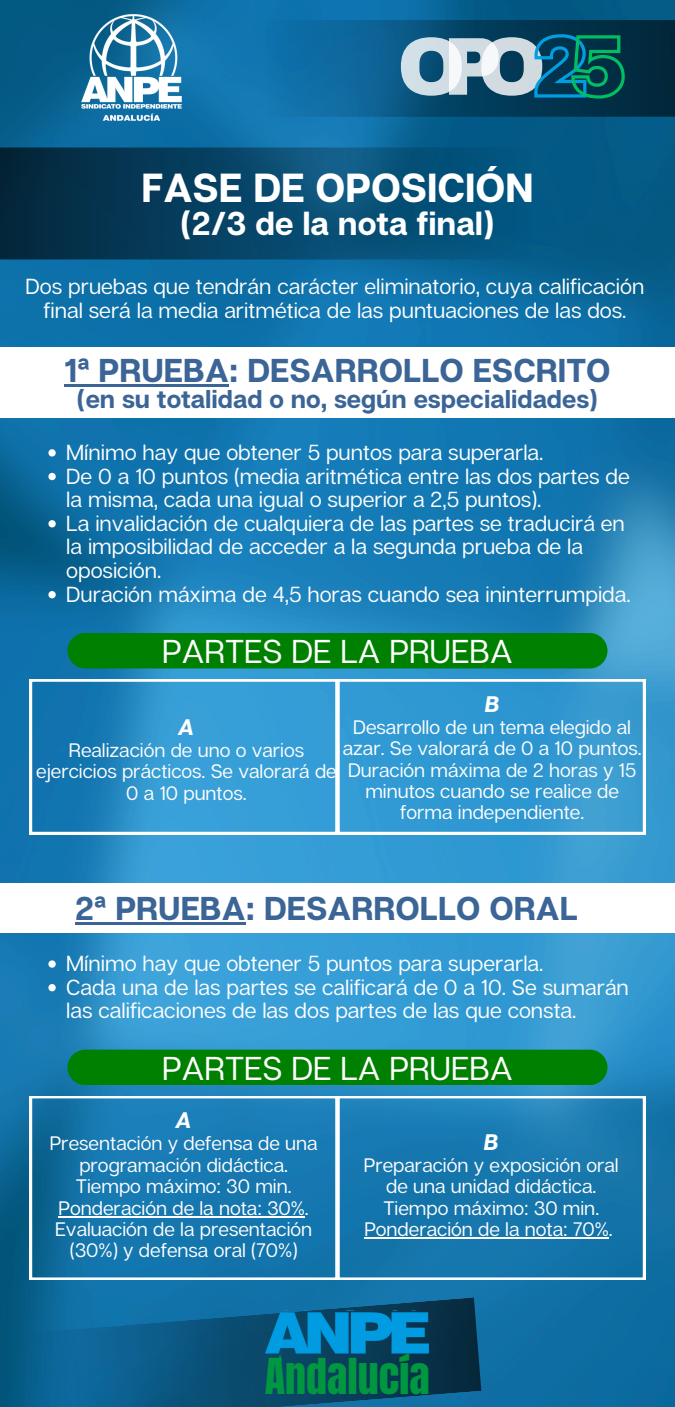
<style>
.page{position:relative;width:675px;height:1407px;background:#fff}
.page>*{position:absolute;margin:0;border:0;box-sizing:border-box;transform-origin:0 0}
.t1{font:900 82.12px "Archivo";color:#fff}
.t2{font:42.08px "Anton";color:#019740}
.t3{font:700 40.5px "Articulat CF";color:#fff}
.t4{font:700 33px "Articulat CF";color:#3b6597}
.t5{font:33px "Articulat CF";color:#fff}
.t6{font:700 33px "Articulat CF";color:#fff}
.t7{font:700 25.5px "Articulat CF";color:#3b6597}
.t8{font:italic 700 22.5px "Articulat CF";color:#fff}
.t9{font:21.75px/23.6px "Articulat CF";color:#fff}
.t10{font:19.5px/21.4px "Articulat CF";color:#fff;text-align:center}
.s1{font-size:85.8px;color:rgb(0 0 0/0)}
</style>
<div class="page">
<img style="left:0;top:0;width:675px;height:1406px">
<svg style="left:266px;top:20px;width:409px;height:96px;background:#074e76"></svg>
<svg style="left:1px;top:147px;width:530px;height:112px;background:#064467"></svg>
<div style="left:0;top:347px;width:675px;height:70px;background:#fff"></div>
<div style="left:0;top:883px;width:675px;height:49px;background:#fff"></div>
<div style="left:68px;top:633px;width:540px;height:35px;background:#008000;border-radius:18px"></div>
<svg style="left:30px;top:679px;width:307px;height:155px;background:#3496cc"></svg>
<svg style="left:533px;top:33px;width:93px;height:111px;background:#015268"></svg>
<hr style="left:64px;top:383px;width:165px;height:3px;background:#3b6597">
<hr style="left:75px;top:922px;width:171px;height:2px;background:#3b6597">
<svg style="left:48px;top:449px;width:8px;height:7px"></svg>
<svg style="left:48px;top:473px;width:8px;height:7px"></svg>
<svg style="left:48px;top:520px;width:8px;height:7px"></svg>
<svg style="left:48px;top:591px;width:8px;height:7px"></svg>
<svg style="left:338px;top:679px;width:307px;height:155px;background:#3b9dd3"></svg>
<div style="left:68px;top:1049px;width:540px;height:36px;background:#008000;border-radius:18px"></div>
<svg style="left:30px;top:1096px;width:307px;height:183px;background:#1e7bb0"></svg>
<svg style="left:48px;top:960px;width:8px;height:7px"></svg>
<svg style="left:48px;top:984px;width:8px;height:7px"></svg>
<svg style="left:338px;top:1096px;width:307px;height:183px;background:#207db1"></svg>
<hr style="left:59px;top:1215px;width:246px;height:2px;background:#fff">
<hr style="left:364px;top:1236px;width:245px;height:2px;background:#fff">
<img style="left:50px;top:0;width:162px;height:149px">
<svg style="left:30px;top:1297px;width:451px;height:109px;background:#0b547d"></svg>
<img style="left:264px;top:1310px;width:164px;height:43px">
<svg style="left:278px;top:1354px;width:4px;height:6px"></svg>
<p class="t1" style="left:397px;top:23px;width:193px">OPO<span class="s1">2</span></p>
<p class="t3" style="left:141px;top:162px;width:394px">FASE DE OPOSICIÓN</p>
<p class="t6" style="left:180px;top:203px;width:316px">(2/3 de la nota final)</p>
<p class="t9" style="left:26px;top:274px;width:620px;text-align:center">Dos pruebas que tendrán carácter eliminatorio, cuya calificación final será la media aritmética de las puntuaciones de las dos.</p>
<p class="t4" style="left:64px;top:349px;width:548px">1ª PRUEBA: DESARROLLO ESCRITO</p>
<p class="t7" style="left:77px;top:383px;width:523px">(en su totalidad o no, según especialidades)</p>
<p class="t9" style="left:66px;top:440px;width:479px">Mínimo hay que obtener 5 puntos para superarla.</p>
<h4 class="t9" style="left:66px;top:463px;width:565px">De 0 a 10 puntos (media aritmética entre las dos partes de la misma, cada una igual o superior a 2,5 puntos).</h4>
<h6 class="t9" style="left:66px;top:510px;width:560px">La invalidación de cualquiera de las partes se traducirá en la imposibilidad de acceder a la segunda prueba de la oposición.</h6>
<h5 class="t9" style="left:66px;top:581px;width:566px">Duración máxima de 4,5 horas cuando sea ininterrumpida.</h5>
<p class="t5" style="left:162px;top:630px;width:352px">PARTES DE LA PRUEBA</p>
<p class="t8" style="left:485px;top:689px;width:16px">B</p>
<p class="t10" style="left:343px;top:715px;width:300px">Desarrollo de un tema elegido al azar. Se valorará de 0 a 10 puntos.<br>Duración máxima de 2 horas y 15 minutos cuando se realice de forma independiente.</p>
<p class="t8" style="left:178px;top:713px;width:18px">A</p>
<p class="t10" style="left:36px;top:738px;width:302px">Realización de uno o varios ejercicios prácticos. Se valorará de<br>0 a 10 puntos.</p>
<p class="t4" style="left:75px;top:887px;width:504px">2ª PRUEBA: DESARROLLO ORAL</p>
<p class="t9" style="left:66px;top:951px;width:479px">Mínimo hay que obtener 5 puntos para superarla.</p>
<p class="t9" style="left:66px;top:974px;width:564px">Cada una de las partes se calificará de 0 a 10. Se sumarán las calificaciones de las dos partes de las que consta.</p>
<h3 class="t5" style="left:162px;top:1047px;width:352px">PARTES DE LA PRUEBA</h3>
<p class="t8" style="left:176px;top:1106px;width:18px">A</p>
<p class="t10" style="left:50px;top:1132px;width:269px">Presentación y defensa de una programación didáctica.<br>Tiempo máximo: 30 min.<br>Ponderación de la nota: 30%.<br>Evaluación de la presentación (30%) y defensa oral (70%)</p>
<h2 class="t8" style="left:484px;top:1127px;width:16px">B</h2>
<p class="t10" style="left:364px;top:1153px;width:256px">Preparación y exposición oral de una unidad didáctica.<br>Tiempo máximo: 30 min.<br>Ponderación de la nota: 70%.</p>
<p class="t2" style="left:265px;top:1346px;width:166px">Andalucía</p>
</div>
